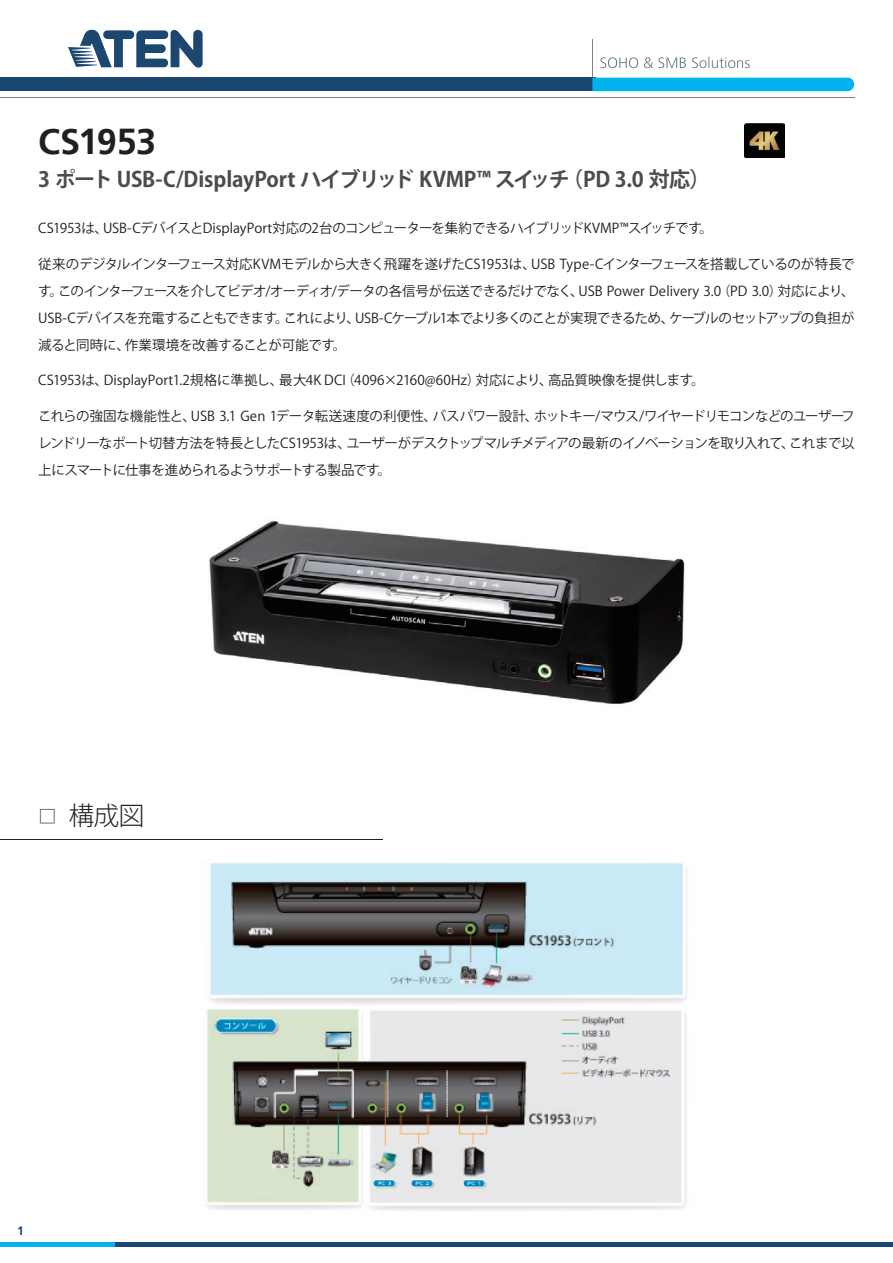
<style>
.page{position:relative;width:893px;height:1263px;background:#fff}
.page>*{position:absolute;margin:0;border:0;box-sizing:border-box;transform-origin:0 0}
.t1{font:700 36px "Frutiger LT";letter-spacing:-.015em;color:#231f20}
.t2{font:300 25.5px "Koz Go Pr 6 N";color:#231f20}
.t3{font:700 21px "Koz Go Pro";letter-spacing:-.02em;color:#4b4c4d}
.t4{font:300 18px "Koz Go Pr 6 N";color:#231f20}
.t5{font:13.5px "Koz Go Pro";letter-spacing:-.035em;color:#231f20}
.t6{font:13.5px "Koz Go Pro";letter-spacing:-.065em;color:#231f20}
.t7{font:13.5px "Koz Go Pro";letter-spacing:-.08em;color:#231f20}
.t8{font:13.5px "Koz Go Pro";color:#231f20}
.t9{font:13.5px "Koz Go Pro";letter-spacing:-.055em;color:#231f20}
.t10{font:13.5px "Koz Go Pro";letter-spacing:.01em;color:#231f20}
.t11{font:13.5px "Koz Go Pro";letter-spacing:-.075em;color:#231f20}
.t12{font:13.5px "Koz Go Pro";letter-spacing:-.015em;color:#231f20}
.t13{font:13.5px "Koz Go Pro";letter-spacing:-.01em;color:#231f20}
.t14{font:700 12.15px "Frutiger LT";color:#1c4771}
</style>
<div class="page">
<hr style="left:592px;top:40px;width:1px;height:38px;background:#808285">
<hr style="left:0;top:97px;width:855px;height:1px;background:#808285">
<div style="left:0;top:78px;width:595px;height:13px;background:#1c4771"></div>
<div style="left:592px;top:78px;width:262px;height:13px;background:#00b3ef"></div>
<svg style="left:68px;top:29px;width:135px;height:39px"></svg>
<svg style="left:600px;top:57px;width:150px;height:11px"></svg>
<hr style="left:0;top:1242px;width:893px;height:4px;background:#1c4771">
<hr style="left:0;top:1242px;width:115px;height:4px;background:#00b3ef">
<hr style="left:0;top:839px;width:383px;height:1px;background:#231f20">
<img style="left:205px;top:862px;width:483px;height:349px">
<img style="left:744px;top:123px;width:40px;height:34px">
<img style="left:209px;top:520px;width:476px;height:184px">
<h1 class="t1" style="left:38px;top:120px;width:119px">CS1953</h1>
<h3 class="t3" style="left:38px;top:166px;width:533px">3 ポート USB C- /DisplayPort ハイブリッド KVMP™ スイッチ</h3>
<h3 class="t3" style="left:562px;top:166px;width:150px">（PD 3.0 対応(</h3>
<p class="t5" style="left:103px;top:219px;width:600px">USB-CデバイスとDisplayPort対応の2台のコンピューターを集約できるハイブリッドKVMP™スイッチです</p>
<p class="t5" style="left:38px;top:219px;width:71px">CS1953は、</p>
<p class="t5" style="left:700px;top:219px;width:15px">。</p>
<p class="t5" style="left:38px;top:255px;width:499px">従来のデジタルインターフェース対応KVMモデルから大きく飛躍を遂げたCS1953は、</p>
<p class="t5" style="left:531px;top:255px;width:325px">USB Type-Cインターフェースを搭載しているのが特長で</p>
<p class="t6" style="left:58px;top:282px;width:527px">このインターフェースを介してビデオ/オーディオ/データの各信号が伝送できるだけでなく、</p>
<p class="t5" style="left:717px;top:282px;width:66px">（PD 3.0）</p>
<p class="t5" style="left:778px;top:282px;width:78px">対応により、</p>
<p class="t5" style="left:38px;top:282px;width:15px">す</p>
<p class="t8" style="left:579px;top:282px;width:144px">USB Power Delivery 3.0</p>
<p class="t5" style="left:50px;top:282px;width:15px">。</p>
<p class="t6" style="left:38px;top:309px;width:241px">USB-Cデバイスを充電することもできます</p>
<p class="t6" style="left:355px;top:309px;width:321px">USB-Cケーブル1本でより多くのことが実現できるため、</p>
<p class="t11" style="left:669px;top:309px;width:187px">ケーブルのセットアップの負担が</p>
<p class="t5" style="left:284px;top:309px;width:78px">これにより、</p>
<p class="t5" style="left:275px;top:309px;width:15px">。</p>
<p class="t5" style="left:125px;top:336px;width:211px">作業環境を改善することが可能です</p>
<p class="t5" style="left:38px;top:336px;width:93px">減ると同時に、</p>
<p class="t5" style="left:333px;top:336px;width:15px">。</p>
<p class="t8" style="left:104px;top:371px;width:181px">DisplayPort1.2規格に準拠し、</p>
<p class="t10" style="left:342px;top:371px;width:140px">（4096×2160@60Hz）</p>
<p class="t5" style="left:476px;top:371px;width:78px">対応により、</p>
<p class="t5" style="left:548px;top:371px;width:147px">高品質映像を提供します</p>
<p class="t5" style="left:279px;top:371px;width:68px">最大 K4 DCI</p>
<p class="t5" style="left:38px;top:371px;width:71px">CS1953は、</p>
<p class="t5" style="left:691px;top:371px;width:15px">。</p>
<p class="t8" style="left:191px;top:407px;width:247px">USB 3.1 Gen 1データ転送速度の利便性、</p>
<p class="t13" style="left:433px;top:407px;width:107px">バスパワー設計、</p>
<p class="t7" style="left:534px;top:407px;width:323px">ホットキー/マウス/ワイヤードリモコンなどのユーザーフ</p>
<p class="t12" style="left:38px;top:407px;width:159px">これらの強固な機能性と、</p>
<p class="t7" style="left:346px;top:434px;width:450px">ユーザーがデスクトップマルチメディアの最新のイノベーションを取り入れて、</p>
<p class="t5" style="left:38px;top:434px;width:314px">レンドリーなポート切替方法を特長としたCS1953は、</p>
<p class="t5" style="left:789px;top:434px;width:67px">これまで以</p>
<p class="t9" style="left:38px;top:461px;width:343px">上にスマートに仕事を進められるようサポートする製品です</p>
<p class="t5" style="left:377px;top:461px;width:15px">。</p>
<h3 class="t4" style="left:38px;top:806px;width:20px">□</h3>
<h2 class="t2" style="left:69px;top:802px;width:77px">構成図</h2>
<p class="t14" style="left:17px;top:1223px;width:8px">1</p>
</div>
